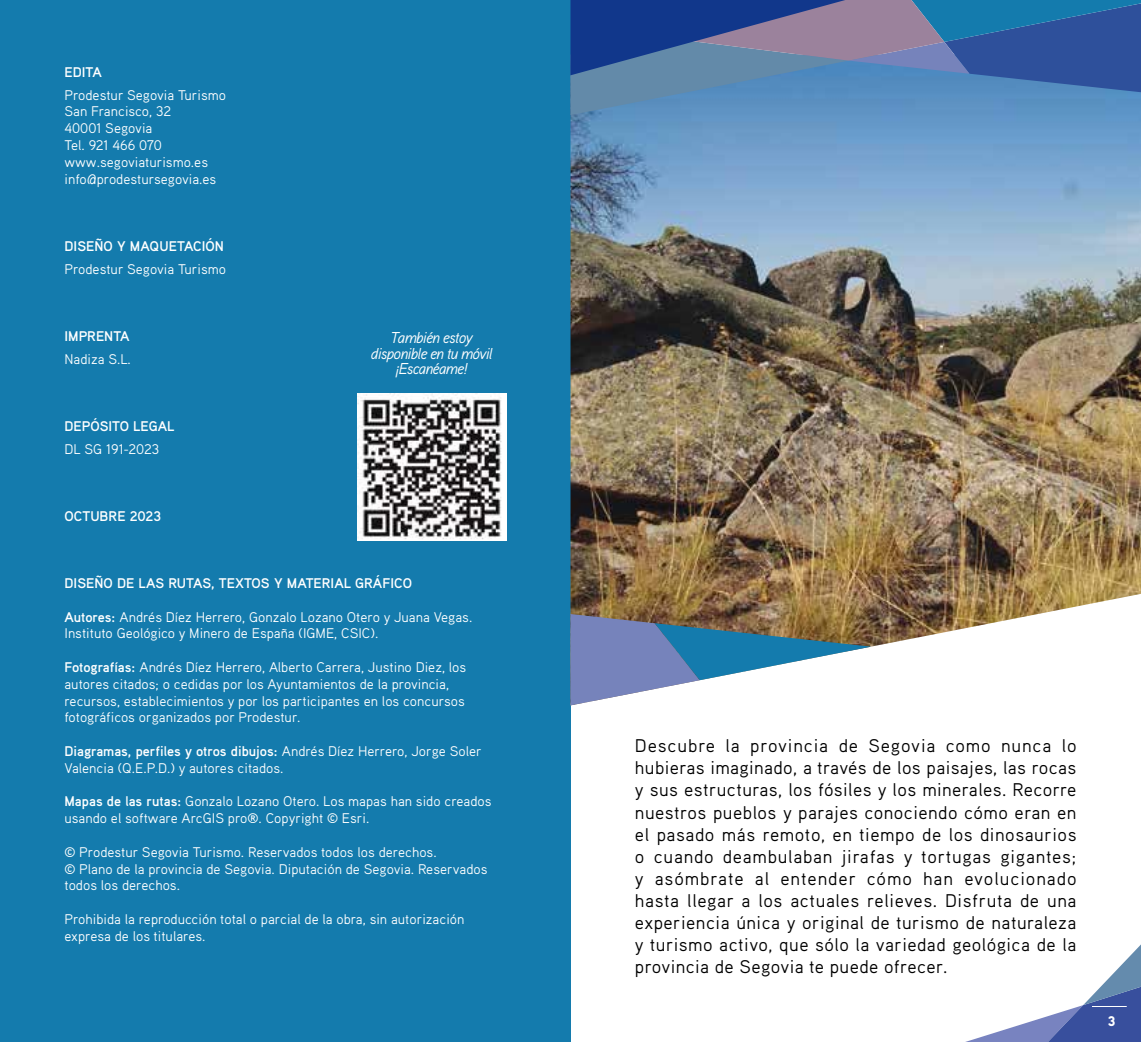
<style>
.page{position:relative;width:1141px;height:1042px;background:#fff}
.page>*{position:absolute;margin:0;border:0;box-sizing:border-box;transform-origin:0 0}
.t1{font:18.38px/22.1px "Aaux Pro";letter-spacing:.02em;color:#000;text-align:justify}
.t2{font:italic 15.75px/15.8px "Aaux Pro";letter-spacing:-.05em;color:#fff;text-align:center}
.t3{font:14px/16.8px "Aaux Pro";color:#fff}
.t4{font:700 14px "Aaux Pro";color:#fff}
.t5{font:900 14px "Aaux Pro";color:#fff}
.s1{font-weight:700}
</style>
<div class="page">
<svg style="left:965px;top:944px;width:176px;height:98px"></svg>
<hr style="left:1092px;top:1006px;width:35px;height:1px;background:#fff">
<div style="left:0;top:0;width:570px;height:1042px;background:#147bad"></div>
<img style="left:357px;top:394px;width:149px;height:147px">
<img style="left:570px;top:115px;width:571px;height:532px">
<svg style="left:570px;top:614px;width:301px;height:91px"></svg>
<svg style="left:570px;top:0;width:571px;height:115px;background:#4b71a7"></svg>
<p class="t4" style="left:64px;top:63px;width:39px">EDITA</p>
<p class="t3" style="left:64px;top:86px;width:163px">Prodestur Segovia Turismo<br>San Francisco, 32<br>40001 Segovia<br>Tel. 921 466 070 www.segoviaturismo.es info@prodestursegovia.es</p>
<p class="t4" style="left:64px;top:237px;width:161px">DISEÑO Y MAQUETACIÓN</p>
<p class="t3" style="left:64px;top:260px;width:163px">Prodestur Segovia Turismo</p>
<p class="t4" style="left:64px;top:327px;width:67px">IMPRENTA</p>
<p class="t3" style="left:64px;top:350px;width:68px">Nadiza S.L.</p>
<p class="t4" style="left:64px;top:417px;width:111px">DEPÓSITO LEGAL</p>
<p class="t3" style="left:64px;top:440px;width:96px">DL SG 191-2023</p>
<p class="t4" style="left:64px;top:507px;width:98px">OCTUBRE 2023</p>
<p class="t2" style="left:371px;top:329px;width:123px">También estoy disponible en tu móvil ¡Escanéame!</p>
<p class="t4" style="left:64px;top:574px;width:349px">DISEÑO DE LAS RUTAS, TEXTOS Y MATERIAL GRÁFICO</p>
<p class="t3" style="left:64px;top:608px;width:409px"><span class="s1">Autores:</span> Andrés Díez Herrero, Gonzalo Lozano Otero y Juana Vegas.<br>Instituto Geológico y Minero de España (IGME, CSIC).</p>
<p class="t3" style="left:64px;top:658px;width:403px"><span class="s1">Fotografías:</span> Andrés Díez Herrero, Alberto Carrera, Justino Diez, los autores citados; o cedidas por los Ayuntamientos de la provincia, recursos, establecimientos y por los participantes en los concursos fotográficos organizados por Prodestur.</p>
<p class="t3" style="left:64px;top:742px;width:419px"><span class="s1">Diagramas, perfiles y otros dibujos:</span> Andrés Díez Herrero, Jorge Soler<br>Valencia (Q.E.P.D.) y autores citados.</p>
<p class="t3" style="left:64px;top:793px;width:429px"><span class="s1">Mapas de las rutas:</span> Gonzalo Lozano Otero. Los mapas han sido creados usando el software ArcGIS pro®. Copyright © Esri.</p>
<p class="t3" style="left:64px;top:843px;width:425px">© Prodestur Segovia Turismo. Reservados todos los derechos.<br>© Plano de la provincia de Segovia. Diputación de Segovia. Reservados todos los derechos.</p>
<p class="t3" style="left:64px;top:910px;width:401px">Prohibida la reproducción total o parcial de la obra, sin autorización expresa de los titulares.</p>
<p class="t1" style="left:635px;top:734px;width:443px">Descubre la provincia de Segovia como nunca lo hubieras imaginado, a través de los paisajes, las rocas y sus estructuras, los fósiles y los minerales. Recorre nuestros pueblos y parajes conociendo cómo eran en el pasado más remoto, en tiempo de los dinosaurios o cuando deambulaban jirafas y tortugas gigantes; y asómbrate al entender cómo han evolucionado hasta llegar a los actuales relieves. Disfruta de una experiencia única y original de turismo de naturaleza y turismo activo, que sólo la variedad geológica de la provincia de Segovia te puede ofrecer.</p>
<p class="t5" style="left:1108px;top:1012px;width:9px">3</p>
</div>
